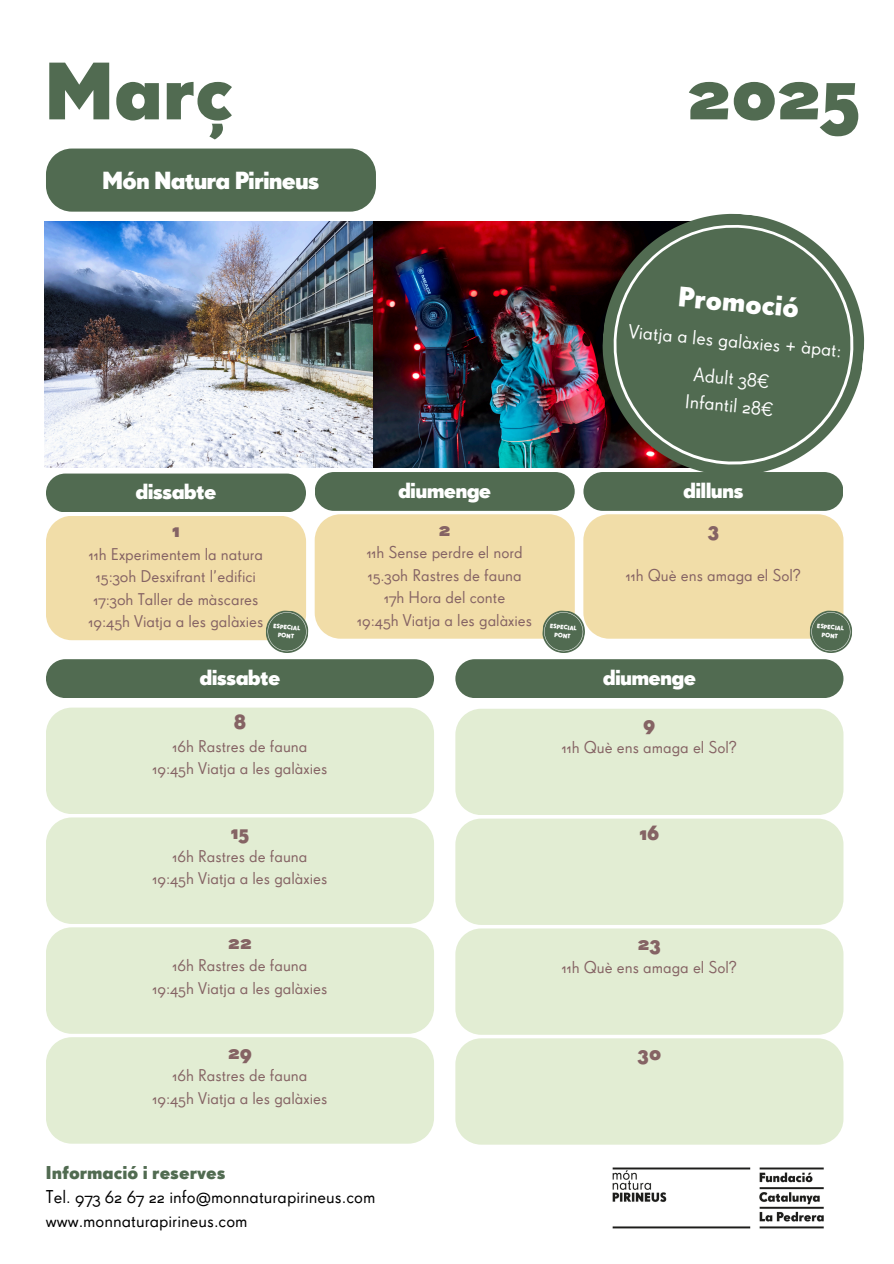
<style>
.page{position:relative;width:894px;height:1264px;background:#fff}
.page>*{position:absolute;margin:0;border:0;box-sizing:border-box;transform-origin:0 0}
.t1{font:78.75px "Super Grotesk OT Bld";color:#516b51}
.t2{font:27.3px "Super Grotesk OT Bld";color:#fff}
.t3{font:24px "Super Grotesk OT Bld";letter-spacing:-.035em;color:#fff}
.t4{font:21px "Super Grotesk OT Bld";letter-spacing:-.035em;color:#fff}
.t5{font:21px "Super Grotesk OT Bld";color:#856364}
.t6{font:19.5px/27.2px "Super Grotesk OT";color:#fff;text-align:center}
.t7{font:18px/24.8px "Super Grotesk OT";color:#000}
.t8{font:18px "Super Grotesk OT Bld";color:#516b51}
.t9{font:16.5px "Super Grotesk OT";color:#856364}
.t10{font:6px "Super Grotesk OT Bld";color:#fff}
</style>
<div class="page">
<div style="left:46px;top:148px;width:330px;height:64px;background:#516b51"></div>
<img style="left:612px;top:1167px;width:212px;height:62px">
<img style="left:372px;top:222px;width:219px;height:245px">
<img style="left:45px;top:222px;width:327px;height:245px">
<svg style="left:591px;top:213px;width:274px;height:273px"></svg>
<svg style="left:603px;top:214px;width:260px;height:261px;background:#677763"></svg>
<div style="left:46px;top:473px;width:260px;height:39px;background:#516b51;border-radius:19px"></div>
<div style="left:314px;top:472px;width:260px;height:39px;background:#516b51;border-radius:19px"></div>
<div style="left:583px;top:472px;width:260px;height:39px;background:#516b51;border-radius:19px"></div>
<div style="left:46px;top:659px;width:388px;height:39px;background:#516b51;border-radius:19px"></div>
<div style="left:455px;top:659px;width:388px;height:39px;background:#516b51;border-radius:19px"></div>
<div style="left:46px;top:707px;width:388px;height:436px;background:#e2edd3"></div>
<div style="left:455px;top:708px;width:388px;height:436px;background:#e2edd3"></div>
<svg style="left:46px;top:514px;width:806px;height:139px;background:#ecddb0"></svg>
<h5 class="t1" style="left:45px;top:42px;width:190px">Març</h5>
<h2 class="t3" style="left:102px;top:165px;width:219px">Món Natura Pirineus</h2>
<p class="t4" style="left:135px;top:479px;width:82px">dissabte</p>
<h1 class="t5" style="left:172px;top:516px;width:9px">1</h1>
<h4 class="t9" style="left:89px;top:547px;width:176px">11h Experimentem la natura</h4>
<p class="t9" style="left:96px;top:569px;width:162px">15:30h Desxifrant l’edifici</p>
<h3 class="t9" style="left:93px;top:592px;width:166px">17:30h Taller de màscares</h3>
<h6 class="t9" style="left:88px;top:614px;width:176px">19:45h Viatja a les galàxies</h6>
<p class="t10" style="left:273px;top:622px;width:28px;rotate:5deg">ESPECIAL</p>
<p class="t10" style="left:278px;top:631px;width:18px;rotate:5deg">PONT</p>
<p class="t4" style="left:398px;top:477px;width:95px">diumenge</p>
<p class="t5" style="left:438px;top:515px;width:13px">2</p>
<p class="t9" style="left:366px;top:545px;width:157px">11h Sense perdre el nord</p>
<p class="t9" style="left:367px;top:568px;width:155px">15.30h Rastres de fauna</p>
<p class="t9" style="left:384px;top:590px;width:123px">17h Hora del conte</p>
<p class="t9" style="left:357px;top:613px;width:176px">19:45h Viatja a les galàxies</p>
<p class="t10" style="left:550px;top:622px;width:28px;rotate:5deg">ESPECIAL</p>
<p class="t10" style="left:554px;top:631px;width:18px;rotate:5deg">PONT</p>
<h5 class="t1" style="left:687px;top:42px;width:174px">2025</h5>
<h6 class="t2" style="left:679px;top:280px;width:123px;rotate:5deg">Promoció</h6>
<p class="t6" style="left:629px;top:319px;width:215px;rotate:5deg">Viatja a les galàxies + àpat:</p>
<p class="t6" style="left:688px;top:361px;width:91px;rotate:5deg">Adult 38€<br>Infantil 28€</p>
<p class="t4" style="left:683px;top:477px;width:62px">dilluns</p>
<p class="t5" style="left:707px;top:515px;width:13px">3</p>
<p class="t9" style="left:625px;top:568px;width:177px">11h Què ens amaga el Sol?</p>
<p class="t10" style="left:817px;top:622px;width:28px;rotate:5deg">ESPECIAL</p>
<p class="t10" style="left:821px;top:631px;width:18px;rotate:5deg">PONT</p>
<h5 class="t4" style="left:199px;top:664px;width:82px">dissabte</h5>
<p class="t4" style="left:602px;top:664px;width:95px">diumenge</p>
<p class="t5" style="left:234px;top:708px;width:14px">8</p>
<p class="t9" style="left:172px;top:738px;width:136px">16h Rastres de fauna</p>
<p class="t9" style="left:152px;top:761px;width:176px">19:45h Viatja a les galàxies</p>
<p class="t5" style="left:643px;top:709px;width:14px">9</p>
<p class="t9" style="left:561px;top:740px;width:177px">11h Què ens amaga el Sol?</p>
<p class="t5" style="left:231px;top:818px;width:20px">15</p>
<h5 class="t9" style="left:172px;top:848px;width:136px">16h Rastres de fauna</h5>
<h5 class="t9" style="left:152px;top:871px;width:176px">19:45h Viatja a les galàxies</h5>
<p class="t5" style="left:228px;top:928px;width:25px">22</p>
<p class="t9" style="left:172px;top:958px;width:136px">16h Rastres de fauna</p>
<p class="t9" style="left:152px;top:981px;width:176px">19:45h Viatja a les galàxies</p>
<p class="t5" style="left:228px;top:1038px;width:25px">29</p>
<p class="t9" style="left:172px;top:1068px;width:136px">16h Rastres de fauna</p>
<p class="t9" style="left:152px;top:1090px;width:176px">19:45h Viatja a les galàxies</p>
<h5 class="t8" style="left:46px;top:1161px;width:181px">Informació i reserves</h5>
<p class="t7" style="left:46px;top:1185px;width:331px">Tel. 973 62 67 22 info@monnaturapirineus.com www.monnaturapirineus.com</p>
<p class="t5" style="left:639px;top:819px;width:22px">16</p>
<p class="t5" style="left:637px;top:929px;width:25px">23</p>
<p class="t9" style="left:561px;top:959px;width:177px">11h Què ens amaga el Sol?</p>
<p class="t5" style="left:637px;top:1039px;width:25px">30</p>
</div>
